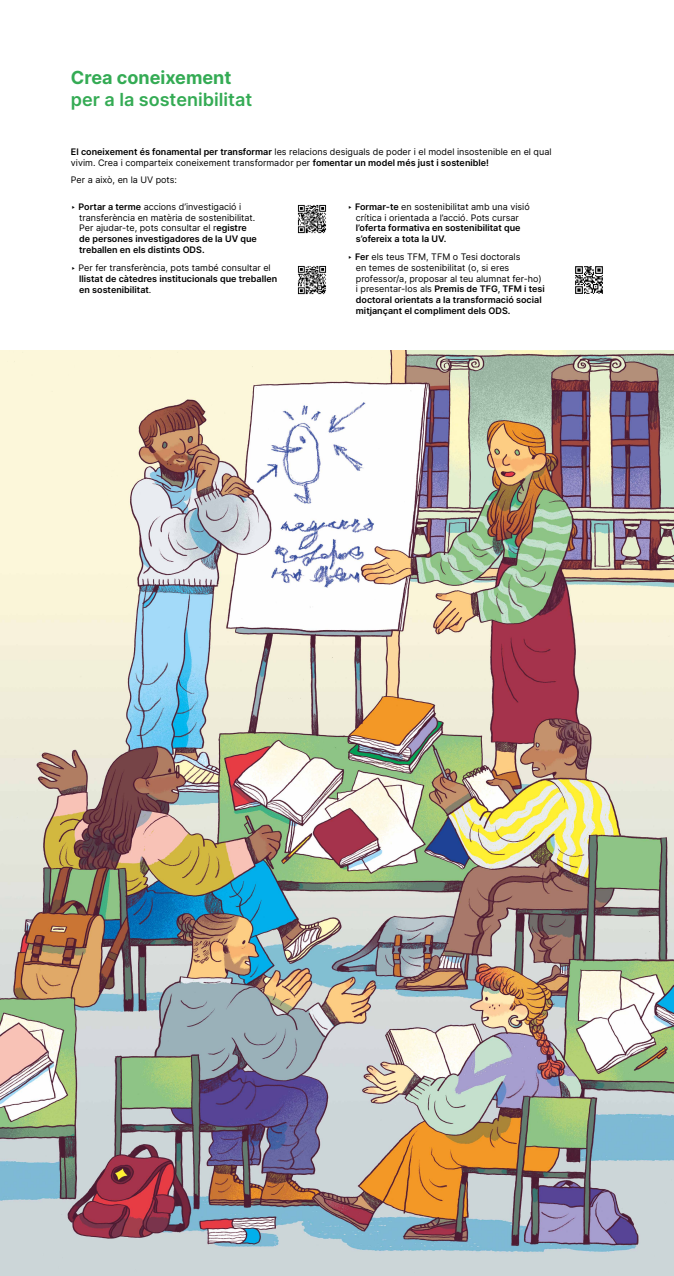
<style>
.page{position:relative;width:674px;height:1276px;background:#fff}
.page>*{position:absolute;margin:0;border:0;box-sizing:border-box;transform-origin:0 0}
.t1{font:600 18px "Inter";color:#34ab54}
.t2{font:700 18px "Inter";color:#34ab54}
.t3{font:9px/10.8px "Inter";color:#000}
.t4{font:600 9px/10.8px "Inter";color:#000}
.s1{font-weight:600}
.s2{font-weight:400}
</style>
<div class="page">
<img style="left:0;top:350px;width:673px;height:926px">
<img style="left:298px;top:205px;width:28px;height:28px">
<img style="left:575px;top:266px;width:27px;height:28px">
<img style="left:298px;top:266px;width:28px;height:28px">
<h1 class="t2" style="left:71px;top:65px;width:162px">Crea coneixement</h1>
<h1 class="t1" style="left:71px;top:87px;width:183px">per a la sostenibilitat</h1>
<p class="t3" style="left:71px;top:146px;width:482px"><span class="s1">El coneixement és fonamental per transformar</span> les relacions desiguals de poder i el model insostenible en el qual vivim. Crea i comparteix coneixement transformador per <span class="s1">fomentar un model més just i sostenible!</span></p>
<p class="t3" style="left:71px;top:175px;width:107px">Per a això, en la UV pots:</p>
<p class="t3" style="left:79px;top:201px;width:179px;text-indent:-8px">‣ <span class="s1">Portar a terme</span> accions d’investigació i transferència en matèria de sostenibilitat.<br>Per ajudar-te, pots consultar el r<span class="s1">egistre de persones investigadores de la UV que treballen en els distints ODS.</span></p>
<p class="t3" style="left:71px;top:262px;width:201px">‣ Per fer transferència, pots també consultar el</p>
<p class="t4" style="left:79px;top:273px;width:199px">llistat de càtedres institucionals que treballen en sostenibilitat<span class="s2">.</span></p>
<p class="t3" style="left:347px;top:201px;width:183px;text-align:center">‣ <span class="s1">Formar-te</span> en sostenibilitat amb una visió crítica i orientada a l’acció. Pots cursar</p>
<p class="t4" style="left:356px;top:222px;width:166px">l’oferta formativa en sostenibilitat que s’ofereix a tota la UV.</p>
<p class="t3" style="left:356px;top:251px;width:190px;text-indent:-8px">‣ <span class="s1">Fer</span> els teus TFM, TFM o Tesi doctorals<br>en temes de sostenibilitat (o, si eres professor/a, proposar al teu alumnat fer-ho) i presentar-los als <span class="s1">Premis de TFG, TFM i tesi doctoral orientats a la transformació social mitjançant el compliment dels ODS.</span></p>
</div>
